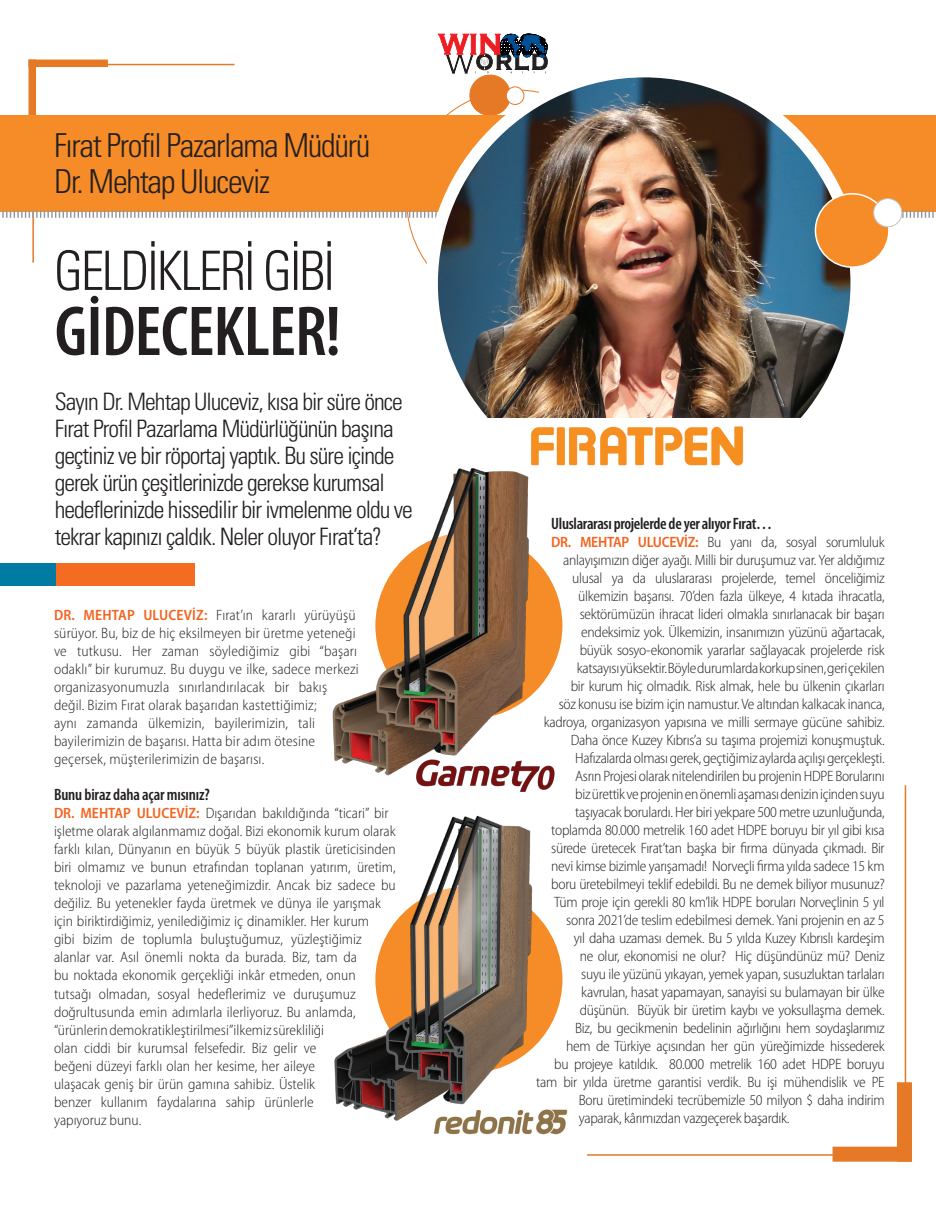
<style>
.page{position:relative;width:936px;height:1212px;background:#fff}
.page>*{position:absolute;margin:0;border:0;box-sizing:border-box;transform-origin:0 0}
.RÖPORTAJ{font:600 condensed 71.25px "Myriad Pro";letter-spacing:-.01em;color:#231f20}
.RÖPORTAJ-2{font:300 condensed 54.3px "Univers LT Std";letter-spacing:-.04em;color:#231f20;scale:.96 1}
.KUTU_BAŞLIK{font:300 condensed 33px/36px "Univers LT Std";letter-spacing:-.04em;color:#231f20}
.KUTU_BAŞLIK-2{font:300 condensed 24px/27px "Univers LT Std";letter-spacing:-.04em;color:#231f20}
.RÖPORTAJ-3{font:600 condensed 16.5px "Myriad Pro";letter-spacing:-.02em;color:#231f20}
.METİN{font:300 semi-condensed 15px "Myriad Pro";letter-spacing:-.02em;color:#231f20}
.METİN-2{font:300 semi-condensed 15px/18px "Myriad Pro";color:#231f20}
.METİN-3{font:300 semi-condensed 15px/18px "Myriad Pro";letter-spacing:.01em;color:#231f20}
.s1{font-weight:600;color:#f36421}
</style>
<div class="page">
<div style="left:832px;top:1146px;width:79px;height:15px;background:#e67925"></div>
<div style="left:896px;top:1082px;width:15px;height:79px;background:#e67925"></div>
<hr style="left:587px;top:1154px;width:311px;height:2px;background:#e67925">
<hr style="left:904px;top:785px;width:2px;height:312px;background:#e67925">
<div style="left:29px;top:60px;width:79px;height:7px;background:#e67925"></div>
<div style="left:28px;top:60px;width:8px;height:79px;background:#e67925"></div>
<hr style="left:32px;top:127px;width:2px;height:136px;background:#e67925">
<hr style="left:98px;top:64px;width:136px;height:1px;background:#e67925">
<img style="left:433px;top:1109px;width:135px;height:26px">
<div style="left:470px;top:75px;width:40px;height:40px;background:#e67925;border-radius:50%"></div>
<div style="left:470px;top:92px;width:40px;height:23px;background:#e67925"></div>
<div style="left:470px;top:75px;width:40px;height:41px;border:1px solid #e67925;border-radius:50%"></div>
<div style="left:506px;top:87px;width:18px;height:17px;background:#fff;border-radius:50%"></div>
<div style="left:506px;top:87px;width:18px;height:18px;border:1px solid #e67925;border-radius:50%"></div>
<div style="left:373px;top:530px;width:191px;height:191px;background:#f68c27;border-radius:50%"></div>
<div style="left:0;top:115px;width:935px;height:96px;background:#f68c27"></div>
<svg style="left:0;top:209px;width:935px;height:10px"></svg>
<img style="left:432px;top:71px;width:424px;height:425px;border-radius:212px">
<div style="left:426px;top:65px;width:436px;height:437px;border:12px solid #fff;border-radius:50%"></div>
<div style="left:815px;top:194px;width:73px;height:73px;background:#f68c27;border-radius:50%"></div>
<div style="left:814px;top:193px;width:75px;height:75px;border:2px solid #fff;border-radius:50%"></div>
<div style="left:873px;top:199px;width:28px;height:28px;background:#fff;border-radius:50%"></div>
<div style="left:873px;top:199px;width:28px;height:28px;border:1px solid #c4c5c7;border-radius:50%"></div>
<div style="left:0;top:563px;width:56px;height:22px;background:#007ca3"></div>
<div style="left:56px;top:563px;width:138px;height:22px;background:#f36c21"></div>
<div style="left:487px;top:419px;width:330px;height:48px;background:#fff"></div>
<img style="left:531px;top:426px;width:223px;height:42px">
<img style="left:520px;top:765px;width:35px;height:27px">
<img style="left:332px;top:460px;width:208px;height:327px">
<img style="left:334px;top:815px;width:220px;height:315px">
<svg style="left:438px;top:34px;width:109px;height:40px"></svg>
<p class="KUTU_BAŞLIK" style="left:54px;top:127px;width:318px">Fırat Profil Pazarlama Müdürü<br>Dr. Mehtap Uluceviz</p>
<p class="RÖPORTAJ-2" style="left:54px;top:238px;width:294px">GELDİKLERİ GİBİ</p>
<p class="RÖPORTAJ" style="left:55px;top:292px;width:288px">GİDECEKLER!</p>
<p class="KUTU_BAŞLIK-2" style="left:55px;top:388px;width:359px">Sayın Dr. Mehtap Uluceviz, kısa bir süre önce Fırat Profil Pazarlama Müdürlüğünün başına geçtiniz ve bir röportaj yaptık. Bu süre içinde gerek ürün çeşitlerinizde gerekse kurumsal hedeflerinizde hissedilir bir ivmelenme oldu ve tekrar kapınızı çaldık. Neler oluyor Fırat’ta?</p>
<p class="METİN-3" style="left:54px;top:607px;width:306px"><span class="s1">DR. MEHTAP ULUCEVİZ:</span> Fırat’ın kararlı yürüyüşü sürüyor. Bu, biz de hiç eksilmeyen bir üretme yeteneği ve tutkusu. Her zaman söylediğimiz gibi “başarı odaklı” bir kurumuz. Bu duygu ve ilke, sadece merkezi organizasyonumuzla sınırlandırılacak bir bakış değil. Bizim Fırat olarak başarıdan kastettiğimiz;<br>aynı zamanda ülkemizin, bayilerimizin, tali bayilerimizin de başarısı. Hatta bir adım ötesine geçersek, müşterilerimizin de başarısı.</p>
<p class="RÖPORTAJ-3" style="left:54px;top:786px;width:157px">Bunu biraz daha açar mısınız?</p>
<p class="METİN-2" style="left:54px;top:805px;width:343px"><span class="s1">DR. MEHTAP ULUCEVİZ:</span> Dışarıdan bakıldığında “ticari” bir işletme olarak algılanmamız doğal. Bizi ekonomik kurum olarak farklı kılan, Dünyanın en büyük 5 büyük plastik üreticisinden biri olmamız ve bunun etrafından toplanan yatırım, üretim, teknoloji ve pazarlama yeteneğimizdir. Ancak biz sadece bu değiliz. Bu yetenekler fayda üretmek ve dünya ile yarışmak için biriktirdiğimiz, yenilediğimiz iç dinamikler. Her kurum<br>gibi bizim de toplumla buluştuğumuz, yüzleştiğimiz alanlar var. Asıl önemli nokta da burada. Biz, tam da<br>bu noktada ekonomik gerçekliği inkâr etmeden, onun tutsağı olmadan, sosyal hedeflerimiz ve duruşumuz doğrultusunda emin adımlarla ilerliyoruz. Bu anlamda, “ürünlerin demokratikleştirilmesi” ilkemiz sürekliliği<br>olan ciddi bir kurumsal felsefedir. Biz gelir ve<br>beğeni düzeyi farklı olan her kesime, her aileye<br>ulaşacak geniş bir ürün gamına sahibiz. Üstelik<br>benzer kullanım faydalarına sahip ürünlerle<br>yapıyoruz bunu.</p>
<p class="RÖPORTAJ-3" style="left:551px;top:515px;width:223px">Uluslararası projelerde de yer alıyor Fırat…</p>
<p class="METİN" style="left:551px;top:534px;width:335px"><span class="s1">DR. MEHTAP ULUCEVİZ:</span> Bu yanı da, sosyal sorumluluk</p>
<p class="METİN" style="left:563px;top:552px;width:323px">anlayışımızın diğer ayağı. Milli bir duruşumuz var. Yer aldığımız</p>
<p class="METİN" style="left:572px;top:570px;width:314px">ulusal ya da uluslararası projelerde, temel önceliğimiz</p>
<p class="METİN" style="left:578px;top:588px;width:308px">ülkemizin başarısı. 70’den fazla ülkeye, 4 kıtada ihracatla,</p>
<p class="METİN" style="left:579px;top:606px;width:306px">sektörümüzün ihracat lideri olmakla sınırlanacak bir başarı</p>
<p class="METİN" style="left:581px;top:624px;width:305px">endeksimiz yok. Ülkemizin, insanımızın yüzünü ağartacak,</p>
<p class="METİN" style="left:579px;top:642px;width:306px">büyük sosyo-ekonomik yararlar sağlayacak projelerde risk</p>
<p class="METİN" style="left:576px;top:660px;width:309px">katsayısı yüksektir. Böyle durumlarda korkup sinen, geri çekilen</p>
<p class="METİN" style="left:570px;top:678px;width:315px">bir kurum hiç olmadık. Risk almak, hele bu ülkenin çıkarları</p>
<p class="METİN" style="left:558px;top:696px;width:327px">söz konusu ise bizim için namustur. Ve altından kalkacak inanca,</p>
<p class="METİN" style="left:543px;top:714px;width:342px">kadroya, organizasyon yapısına ve milli sermaye gücüne sahibiz.</p>
<p class="METİN" style="left:570px;top:732px;width:315px">Daha önce Kuzey Kıbrıs’a su taşıma projemizi konuşmuştuk.</p>
<p class="METİN" style="left:575px;top:750px;width:311px">Hafızalarda olması gerek, geçtiğimiz aylarda açılışı gerçekleşti.</p>
<p class="METİN" style="left:575px;top:768px;width:311px">Asrın Projesi olarak nitelendirilen bu projenin HDPE Borularını</p>
<p class="METİN" style="left:575px;top:786px;width:311px">biz ürettik ve projenin en önemli aşaması denizin içinden suyu</p>
<p class="METİN" style="left:575px;top:804px;width:311px">taşıyacak borulardı. Her biri yekpare 500 metre uzunluğunda,</p>
<p class="METİN" style="left:551px;top:822px;width:335px">toplamda 80.000 metrelik 160 adet HDPE boruyu bir yıl gibi kısa</p>
<p class="METİN" style="left:551px;top:840px;width:335px">sürede üretecek Fırat’tan başka bir firma dünyada çıkmadı. Bir</p>
<p class="METİN" style="left:551px;top:858px;width:335px">nevi kimse bizimle yarışamadı! Norveçli firma yılda sadece 15 km</p>
<p class="METİN" style="left:551px;top:876px;width:335px">boru üretebilmeyi teklif edebildi. Bu ne demek biliyor musunuz?</p>
<p class="METİN" style="left:554px;top:894px;width:332px">Tüm proje için gerekli 80 km’lik HDPE boruları Norveçlinin 5 yıl</p>
<p class="METİN" style="left:566px;top:912px;width:320px">sonra 2021’de teslim edebilmesi demek. Yani projenin en az 5</p>
<p class="METİN" style="left:573px;top:930px;width:312px">yıl daha uzaması demek. Bu 5 yılda Kuzey Kıbrıslı kardeşim</p>
<p class="METİN" style="left:579px;top:948px;width:306px">ne olur, ekonomisi ne olur? Hiç düşündünüz mü? Deniz</p>
<p class="METİN" style="left:581px;top:966px;width:305px">suyu ile yüzünü yıkayan, yemek yapan, susuzluktan tarlaları</p>
<p class="METİN" style="left:581px;top:984px;width:305px">kavrulan, hasat yapamayan, sanayisi su bulamayan bir ülke</p>
<p class="METİN" style="left:579px;top:1002px;width:306px">düşünün. Büyük bir üretim kaybı ve yoksullaşma demek.</p>
<p class="METİN" style="left:575px;top:1020px;width:311px">Biz, bu gecikmenin bedelinin ağırlığını hem soydaşlarımız</p>
<p class="METİN" style="left:566px;top:1038px;width:320px">hem de Türkiye açısından her gün yüreğimizde hissederek</p>
<p class="METİN" style="left:554px;top:1056px;width:332px">bu projeye katıldık. 80.000 metrelik 160 adet HDPE boruyu</p>
<p class="METİN" style="left:536px;top:1074px;width:350px">tam bir yılda üretme garantisi verdik. Bu işi mühendislik ve PE</p>
<p class="METİN" style="left:578px;top:1092px;width:307px">Boru üretimindeki tecrübemizle 50 milyon $ daha indirim</p>
<p class="METİN" style="left:578px;top:1110px;width:212px">yaparak, kârımızdan vazgeçerek başardık.</p>
</div>
